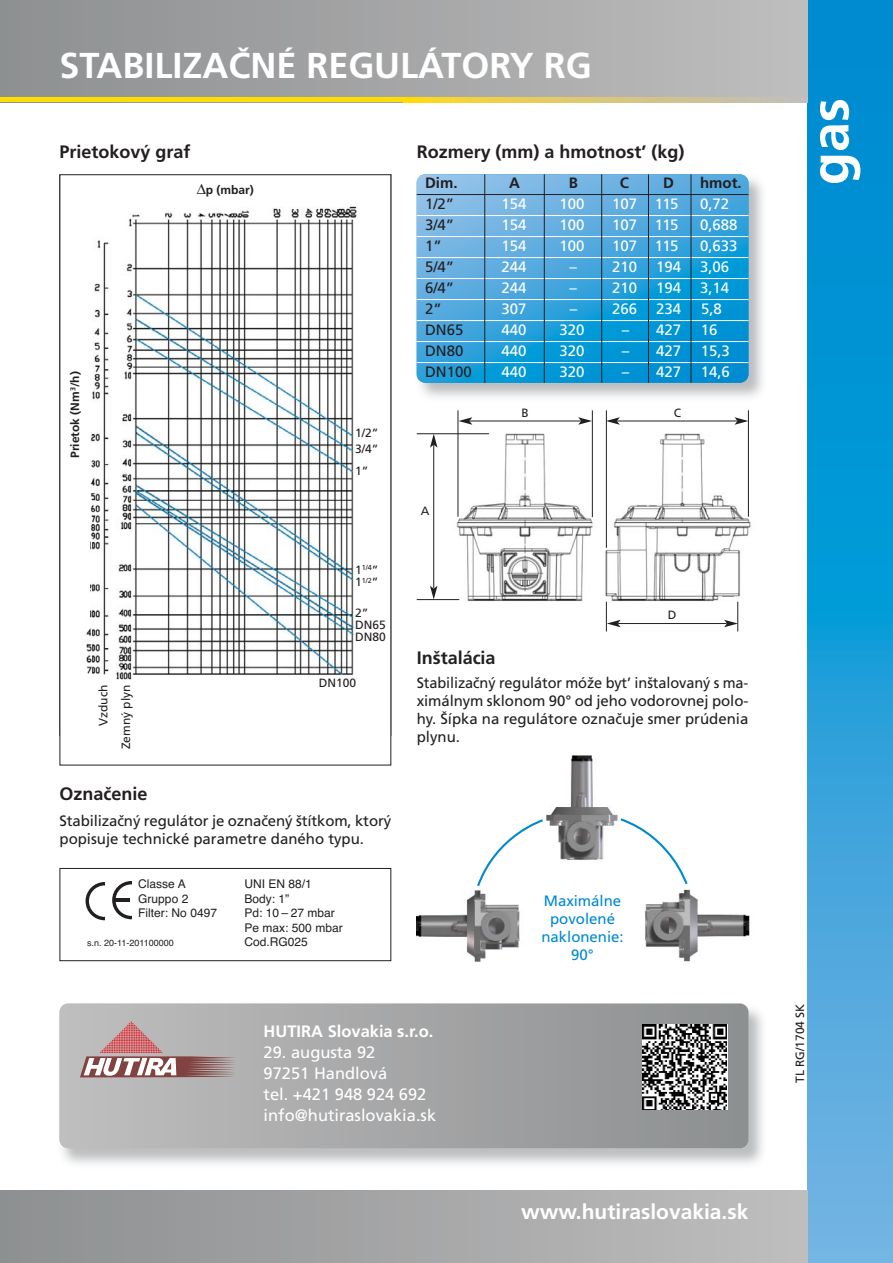
<style>
.page{position:relative;width:893px;height:1263px;background:#fff}
.page>*{position:absolute;margin:0;border:0;box-sizing:border-box;transform-origin:0 0}
.t1{font:700 54px "Frutiger CE";color:#fff}
.t2{font:700 36px "Frutiger CE";color:#fff}
.t3{font:700 21px "Frutiger CE";color:#fff}
.t4{font:700 18px "Frutiger CE";color:#231f20}
.t5{font:16.5px/21px "Frutiger CE";color:#fff}
.t6{font:700 16.5px "Frutiger CE";color:#fff}
.t7{font:15px/18px "Frutiger CE";color:#231f20}
.t8{font:15px "Frutiger CE";color:#fff}
.t9{font:15px/18px "Frutiger CE";color:#0089cf;text-align:center}
.t10{font:700 15px "Frutiger CE";color:#231f20}
.t11{font:12px/14.4px "Helvetica";color:#231f20}
.t12{font:12px/12.1px "Frutiger CE";color:#231f20}
.t13{font:700 12px "Frutiger CE";color:#231f20}
.t14{font:9px "Helvetica";color:#231f20}
.t15{font:7.2px/12.8px "Frutiger CE";color:#231f20}
.s1{font-size:12px}
</style>
<div class="page">
<img style="left:416px;top:178px;width:347px;height:220px">
<svg style="left:417px;top:174px;width:331px;height:209px;background:#3ba4db"></svg>
<hr style="left:417px;top:194px;width:331px;height:1px;background:#231f20">
<hr style="left:417px;top:215px;width:331px;height:1px;background:#fff">
<hr style="left:417px;top:236px;width:331px;height:1px;background:#fff">
<hr style="left:417px;top:257px;width:331px;height:1px;background:#fff">
<hr style="left:417px;top:278px;width:331px;height:1px;background:#fff">
<hr style="left:417px;top:299px;width:331px;height:1px;background:#fff">
<hr style="left:417px;top:320px;width:331px;height:1px;background:#fff">
<hr style="left:417px;top:341px;width:331px;height:1px;background:#fff">
<hr style="left:417px;top:362px;width:331px;height:1px;background:#fff">
<svg style="left:86px;top:881px;width:46px;height:39px"></svg>
<hr style="left:114px;top:899px;width:15px;height:3px;background:#231f20">
<div style="left:60px;top:868px;width:331px;height:93px;border:1px solid #231f20"></div>
<img style="left:417px;top:755px;width:333px;height:206px">
<svg style="left:475px;top:818px;width:70px;height:70px"></svg>
<svg style="left:618px;top:817px;width:71px;height:69px"></svg>
<img style="left:86px;top:206px;width:273px;height:474px">
<div style="left:70px;top:212px;width:19px;height:405px;background:#fff"></div>
<img style="left:446px;top:429px;width:147px;height:173px">
<svg style="left:605px;top:429px;width:146px;height:188px"></svg>
<hr style="left:417px;top:433px;width:72px;height:1px;background:#231f20">
<hr style="left:417px;top:599px;width:42px;height:1px;background:#231f20">
<hr style="left:433px;top:445px;width:1px;height:143px;background:#231f20">
<svg style="left:430px;top:434px;width:7px;height:14px"></svg>
<svg style="left:430px;top:586px;width:7px;height:14px"></svg>
<hr style="left:458px;top:410px;width:1px;height:107px;background:#231f20">
<hr style="left:592px;top:410px;width:1px;height:107px;background:#231f20">
<hr style="left:606px;top:410px;width:1px;height:138px;background:#231f20">
<hr style="left:748px;top:410px;width:1px;height:107px;background:#231f20">
<hr style="left:470px;top:421px;width:111px;height:1px;background:#231f20">
<svg style="left:458px;top:417px;width:14px;height:8px"></svg>
<svg style="left:578px;top:417px;width:14px;height:8px"></svg>
<hr style="left:617px;top:421px;width:120px;height:1px;background:#231f20">
<svg style="left:606px;top:417px;width:14px;height:8px"></svg>
<svg style="left:734px;top:417px;width:14px;height:8px"></svg>
<hr style="left:618px;top:623px;width:109px;height:1px;background:#231f20">
<svg style="left:606px;top:602px;width:15px;height:29px"></svg>
<svg style="left:724px;top:602px;width:14px;height:29px"></svg>
<hr style="left:484px;top:174px;width:1px;height:209px;background:#231f20">
<hr style="left:544px;top:174px;width:1px;height:209px;background:#231f20">
<hr style="left:601px;top:174px;width:1px;height:209px;background:#231f20">
<hr style="left:648px;top:174px;width:1px;height:209px;background:#231f20">
<hr style="left:691px;top:174px;width:1px;height:209px;background:#231f20">
<svg style="left:808px;top:0;width:85px;height:1263px;background:#269dd8"></svg>
<div style="left:0;top:0;width:808px;height:102px;background:linear-gradient(to right,#8d8f91,#bebebe)"></div>
<div style="left:0;top:1191px;width:808px;height:72px;background:linear-gradient(to right,#8d8f91,#bebebe)"></div>
<hr style="left:0;top:98px;width:404px;height:4px;background:#fd0">
<img style="left:405px;top:98px;width:403px;height:4px">
<img style="left:59px;top:1004px;width:704px;height:160px">
<div style="left:60px;top:1003px;width:688px;height:145px;background:linear-gradient(to right,#bfbebe,#8c8f90);border-radius:9px"></div>
<svg style="left:80px;top:1021px;width:156px;height:56px;background:#b79f9f"></svg>
<svg style="left:642px;top:1025px;width:85px;height:85px"></svg>
<img style="left:642px;top:1025px;width:84px;height:84px">
<h2 class="t2" style="left:60px;top:51px;width:534px">STABILIZAČNÉ REGULÁTORY RG</h2>
<p class="t4" style="left:60px;top:145px;width:132px">Prietokový graf</p>
<p class="t13" style="left:206px;top:185px;width:49px">p (mbar)</p>
<p class="t13" style="left:70px;top:458px;width:88px;rotate:-90deg">Prietok (Nm<sup>3</sup>/h)</p>
<p class="t12" style="left:93px;top:749px;width:66px;line-height:22.5px;text-align:right;rotate:-90deg">Vzduch<br>Zemný plyn</p>
<p class="t12" style="left:355px;top:426px;width:25px;line-height:15.9px">1/2”<br>3/4”</p>
<p class="t12" style="left:355px;top:465px;width:15px">1”</p>
<p class="t15" style="left:355px;top:562px;width:25px"><span class="s1">1</span>1/4<span class="s1">”<br>1</span>1/2<span class="s1">”</span></p>
<p class="t12" style="left:355px;top:608px;width:32px">2”<br>DN65<br>DN80</p>
<p class="t12" style="left:319px;top:678px;width:39px">DN100</p>
<p class="t4" style="left:60px;top:787px;width:89px">Označenie</p>
<p class="t7" style="left:60px;top:813px;width:333px">Stabilizačný regulátor je označený štítkom, ktorý popisuje technické parametre daného typu.</p>
<p class="t11" style="left:138px;top:877px;width:49px">Classe A</p>
<p class="t11" style="left:245px;top:877px;width:69px">UNI EN 88/1</p>
<p class="t11" style="left:138px;top:892px;width:52px">Gruppo 2</p>
<p class="t11" style="left:245px;top:892px;width:46px">Body: 1”</p>
<p class="t11" style="left:138px;top:907px;width:80px">Filter: No 0497</p>
<p class="t11" style="left:245px;top:907px;width:100px">Pd: 10 – 27 mbar<br>Pe max: 500 mbar</p>
<p class="t14" style="left:87px;top:939px;width:88px">s.n. 20-11-201100000</p>
<p class="t11" style="left:245px;top:936px;width:65px">Cod.RG025</p>
<p class="t4" style="left:417px;top:145px;width:269px">Rozmery (mm) a hmotnost’ (kg)</p>
<p class="t10" style="left:425px;top:177px;width:34px">Dim.</p>
<p class="t10" style="left:509px;top:177px;width:12px">A</p>
<p class="t10" style="left:569px;top:177px;width:11px">B</p>
<p class="t10" style="left:620px;top:177px;width:11px">C</p>
<p class="t10" style="left:663px;top:177px;width:12px">D</p>
<p class="t10" style="left:700px;top:177px;width:43px">hmot.</p>
<p class="t7" style="left:425px;top:196px;width:31px">1/2”</p>
<p class="t8" style="left:502px;top:198px;width:26px">154</p>
<p class="t8" style="left:560px;top:198px;width:26px">100</p>
<p class="t8" style="left:612px;top:198px;width:68px">107 115</p>
<p class="t8" style="left:700px;top:198px;width:31px">0,72</p>
<p class="t7" style="left:425px;top:217px;width:31px">3/4”</p>
<p class="t8" style="left:502px;top:219px;width:26px">154</p>
<p class="t8" style="left:560px;top:219px;width:26px">100</p>
<p class="t8" style="left:612px;top:219px;width:68px">107 115</p>
<p class="t8" style="left:700px;top:219px;width:39px">0,688</p>
<p class="t7" style="left:425px;top:238px;width:18px">1”</p>
<p class="t8" style="left:502px;top:240px;width:26px">154</p>
<p class="t8" style="left:560px;top:240px;width:26px">100</p>
<p class="t8" style="left:612px;top:240px;width:68px">107 115</p>
<p class="t8" style="left:700px;top:240px;width:39px">0,633</p>
<p class="t7" style="left:425px;top:259px;width:31px">5/4”</p>
<p class="t8" style="left:502px;top:261px;width:26px">244</p>
<p class="t8" style="left:569px;top:261px;width:69px">– 210</p>
<p class="t8" style="left:656px;top:261px;width:26px">194</p>
<p class="t8" style="left:700px;top:261px;width:31px">3,06</p>
<p class="t7" style="left:425px;top:280px;width:31px">6/4”</p>
<p class="t8" style="left:502px;top:282px;width:26px">244</p>
<p class="t8" style="left:569px;top:282px;width:69px">– 210</p>
<p class="t8" style="left:656px;top:282px;width:26px">194</p>
<p class="t8" style="left:700px;top:282px;width:31px">3,14</p>
<p class="t7" style="left:425px;top:301px;width:18px">2”</p>
<p class="t8" style="left:502px;top:303px;width:26px">307</p>
<p class="t8" style="left:570px;top:303px;width:69px">– 266</p>
<p class="t8" style="left:656px;top:303px;width:26px">234</p>
<p class="t8" style="left:701px;top:303px;width:22px">5,8</p>
<p class="t7" style="left:425px;top:322px;width:40px">DN65</p>
<p class="t8" style="left:502px;top:324px;width:26px">440</p>
<p class="t8" style="left:560px;top:324px;width:26px">320</p>
<p class="t8" style="left:622px;top:324px;width:61px">– 427</p>
<p class="t8" style="left:701px;top:324px;width:18px">16</p>
<p class="t7" style="left:425px;top:343px;width:40px">DN80</p>
<p class="t8" style="left:502px;top:345px;width:26px">440</p>
<p class="t8" style="left:560px;top:345px;width:26px">320</p>
<p class="t8" style="left:622px;top:345px;width:61px">– 427</p>
<p class="t8" style="left:701px;top:345px;width:31px">15,3</p>
<p class="t7" style="left:425px;top:364px;width:48px">DN100</p>
<p class="t8" style="left:502px;top:366px;width:26px">440</p>
<p class="t8" style="left:560px;top:366px;width:26px">320</p>
<p class="t8" style="left:622px;top:366px;width:61px">– 427</p>
<p class="t8" style="left:701px;top:366px;width:31px">14,6</p>
<p class="t12" style="left:421px;top:506px;width:10px">A</p>
<p class="t12" style="left:521px;top:408px;width:9px">B</p>
<p class="t12" style="left:674px;top:408px;width:9px">C</p>
<p class="t12" style="left:668px;top:610px;width:10px">D</p>
<p class="t4" style="left:417px;top:651px;width:80px">Inštalácia</p>
<p class="t7" style="left:417px;top:675px;width:333px;text-align:justify">Stabilizačný regulátor móže byt’ inštalovaný s ma&shy;ximálnym sklonom 90° od jeho vodorovnej polo&shy;hy. Šípka na regulátore označuje smer prúdenia plynu.</p>
<p class="t9" style="left:541px;top:893px;width:84px">Maximálne povolené naklonenie:<br>90°</p>
<p class="t6" style="left:264px;top:1025px;width:171px">HUTIRA Slovakia s.r.o.</p>
<p class="t5" style="left:264px;top:1043px;width:174px">29. augusta 92<br>97251 Handlová<br>tel. +421 948 924 692 info@hutiraslovakia.sk</p>
<h3 class="t3" style="left:521px;top:1203px;width:229px">www.hutiraslovakia.sk</h3>
<h1 class="t1" style="left:808px;top:185px;width:88px;rotate:-90deg">gas</h1>
<p class="t12" style="left:795px;top:1083px;width:81px;rotate:-90deg">TL RG/1704 SK</p>
</div>
